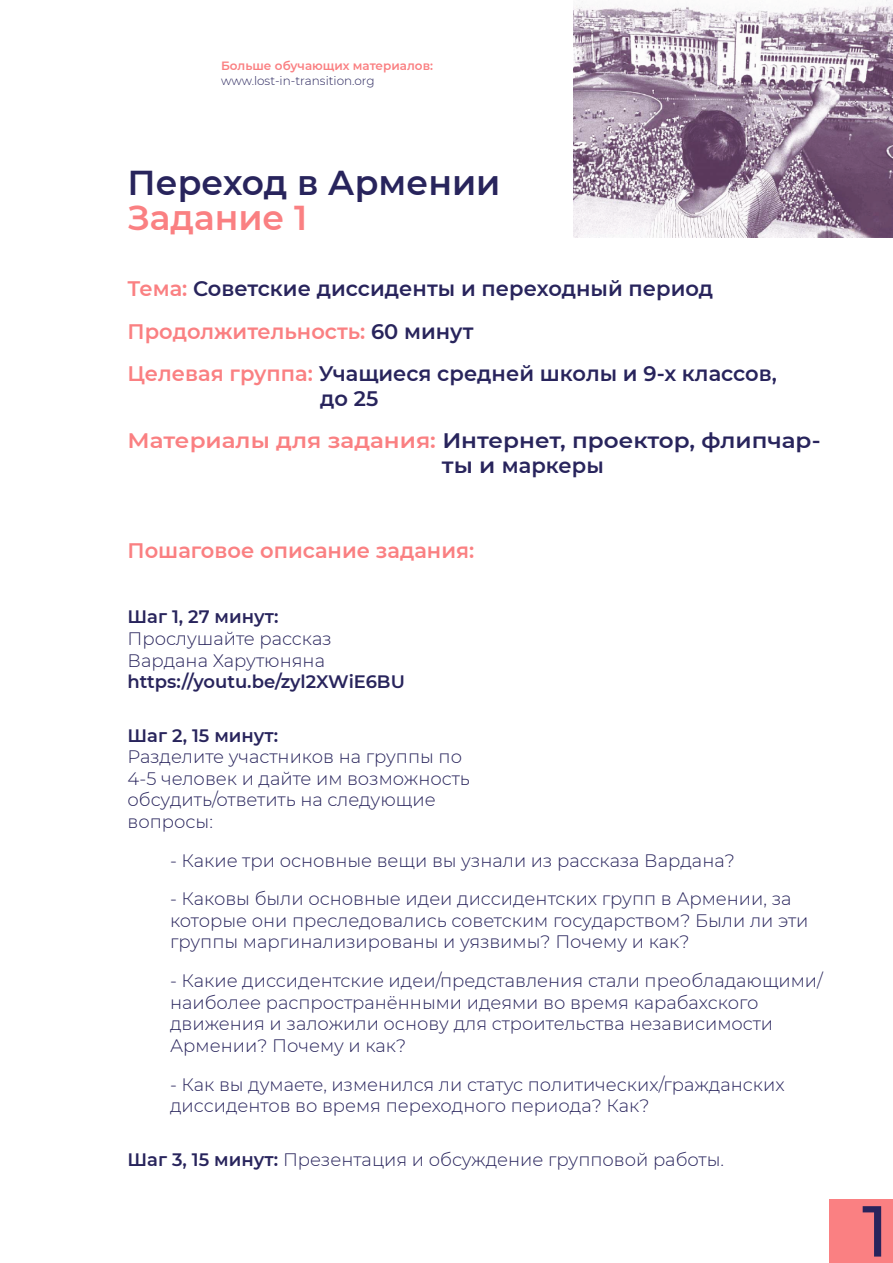
<style>
.page{position:relative;width:893px;height:1263px;background:#fff}
.page>*{position:absolute;margin:0;border:0;box-sizing:border-box;transform-origin:0 0}
.t1{font:500 72px "Montserrat";color:#28245c}
.t2{font:600 34.5px "Montserrat";color:#28245c}
.t3{font:600 34.5px "Montserrat";color:#fa8082}
.t4{font:600 21px/42.2px "Montserrat";color:#28245c}
.t5{font:600 21px "Montserrat";color:#fa8082}
.t6{font:600 21px "Montserrat";color:#28245c;scale:1.1 1}
.t7{font:300 18px/21.6px "Montserrat";color:#28245c}
.t8{font:600 18px "Montserrat";color:#28245c}
.t9{font:600 12px "Montserrat";color:#fa8082}
.t10{font:300 12px "Montserrat";color:#28245c}
.s1{color:#fa8082}
.s2{font-weight:600}
</style>
<div class="page">
<div style="left:829px;top:1199px;width:64px;height:64px;background:#fa8082"></div>
<img style="left:573px;top:0;width:320px;height:238px">
<p class="t9" style="left:221px;top:58px;width:213px">Больше обучающих материалов:</p>
<p class="t10" style="left:221px;top:72px;width:155px">www.lost-in-transition.org</p>
<h2 class="t2" style="left:128px;top:158px;width:374px">Переход в Армении</h2>
<h2 class="t3" style="left:128px;top:193px;width:181px">Задание 1</h2>
<p class="t4" style="left:128px;top:267px;width:651px"><span class="s1">Тема:</span> Советские диссиденты и переходный период<br><span class="s1">Продолжительность:</span> 60 минут<br><span class="s1">Целевая группа:</span> Учащиеся средней школы и 9-х классов,</p>
<p class="t4" style="left:128px;top:376px;width:695px;text-indent:193px">до 25<br><span class="s1">Материалы для задания:</span> Интернет, проектор, флипчар-</p>
<p class="t6" style="left:442px;top:451px;width:149px">ты и маркеры</p>
<p class="t5" style="left:128px;top:535px;width:348px">Пошаговое описание задания:</p>
<p class="t8" style="left:128px;top:604px;width:152px">Шаг 1, 27 минут:</p>
<p class="t7" style="left:128px;top:627px;width:206px">Прослушайте рассказ<br>Вардана Харутюняна</p>
<p class="t8" style="left:128px;top:669px;width:279px">https://youtu.be/zyl2XWiE6BU</p>
<p class="t8" style="left:128px;top:722px;width:152px">Шаг 2, 15 минут:</p>
<p class="t7" style="left:128px;top:745px;width:344px">Разделите участников на группы по<br>4-5 человек и дайте им возможность обсудить/ответить на следующие вопросы:</p>
<p class="t7" style="left:170px;top:849px;width:566px">- Какие три основные вещи вы узнали из рассказа Вардана?</p>
<p class="t7" style="left:170px;top:887px;width:640px">- Каковы были основные идеи диссидентских групп в Армении, за которые они преследовались советским государством? Были ли эти группы маргинализированы и уязвимы? Почему и как?</p>
<p class="t7" style="left:170px;top:969px;width:654px">- Какие диссидентские идеи/представления стали преобладающими/ наиболее распространёнными идеями во время карабахского движения и заложили основу для строительства независимости Армении? Почему и как?</p>
<p class="t7" style="left:170px;top:1073px;width:616px">- Как вы думаете, изменился ли статус политических/гражданских диссидентов во время переходного периода? Как?</p>
<p class="t7" style="left:128px;top:1148px;width:598px"><span class="s2">Шаг 3, 15 минут:</span> Презентация и обсуждение групповой работы.</p>
<h1 class="t1" style="left:862px;top:1181px;width:28px">1</h1>
</div>
